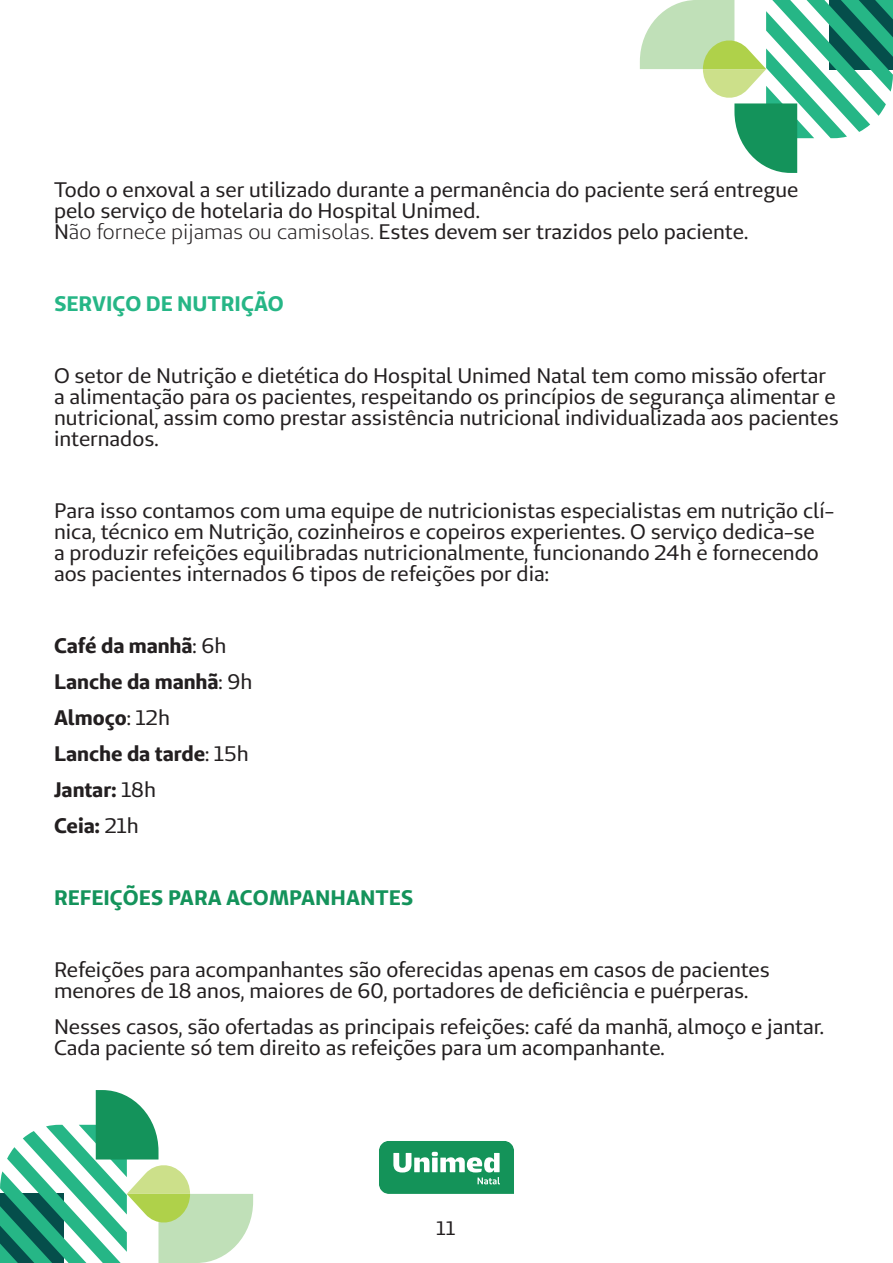
<style>
.page{position:relative;width:893px;height:1263px;background:#fff}
.page>*{position:absolute;margin:0;border:0;box-sizing:border-box;transform-origin:0 0}
.t1{font:21px/21px "Unimed Sans";color:#231f20}
.t2{font:700 21px/36px "Unimed Sans";color:#231f20}
.t3{font:700 21px "Unimed Sans";color:#14935b}
.t4{font:700 21px "Unimed Sans";color:#26b686}
.t5{font:19.5px "Unimed Sans";color:#231f20}
.s1{font-style:inherit}
.s2{font-weight:400}
</style>
<div class="page">
<svg style="left:640px;top:0;width:253px;height:173px"></svg>
<svg style="left:0;top:1090px;width:253px;height:173px"></svg>
<svg style="left:379px;top:1141px;width:135px;height:53px;background:#3ea677"></svg>
<p class="t1" style="left:54px;top:179px;width:746px">Todo o enxoval a ser utilizado durante a permanência do paciente será entregue pelo serviço de hotelaria do Hospital Unimed.<br>N<span class="s1">ão fornece pijamas ou camisolas.</span> Estes devem ser trazidos pelo paciente.</p>
<p class="t4" style="left:54px;top:290px;width:231px">SERVIÇO DE NUTRIÇÃO</p>
<p class="t1" style="left:54px;top:365px;width:786px">O setor de Nutrição e dietética do Hospital Unimed Natal tem como missão ofertar a alimentação para os pacientes, respeitando os princípios de segurança alimentar e nutricional, assim como prestar assistência nutricional individualizada aos pacientes internados.</p>
<p class="t1" style="left:54px;top:500px;width:782px">Para isso contamos com uma equipe de nutricionistas especialistas em nutrição clí&shy;nica, técnico em Nutrição, cozinheiros e copeiros experientes. O serviço dedica-se<br>a produzir refeições equilibradas nutricionalmente, funcionando 24h e fornecendo aos pacientes internados 6 tipos de refeições por dia:</p>
<p class="t2" style="left:54px;top:627px;width:200px">Café da manhã<span class="s2">: 6h<br></span>Lanche da manhã<span class="s2">: 9h<br></span>Almoço<span class="s2">: 12h<br></span>Lanche da tarde<span class="s2">: 15h<br></span>Jantar: <span class="s2">18h<br></span>Ceia: <span class="s2">21h</span></p>
<p class="t3" style="left:54px;top:884px;width:361px">REFEIÇÕES PARA ACOMPANHANTES</p>
<p class="t1" style="left:54px;top:959px;width:717px">Refeições para acompanhantes são oferecidas apenas em casos de pacientes menores de 18 anos, maiores de 60, portadores de deficiência e puérperas.</p>
<p class="t1" style="left:54px;top:1016px;width:771px">Nesses casos, são ofertadas as principais refeições: café da manhã, almoço e jantar.<br>Cada paciente só tem direito as refeições para um acompanhante.</p>
<p class="t5" style="left:437px;top:1216px;width:20px">11</p>
</div>
